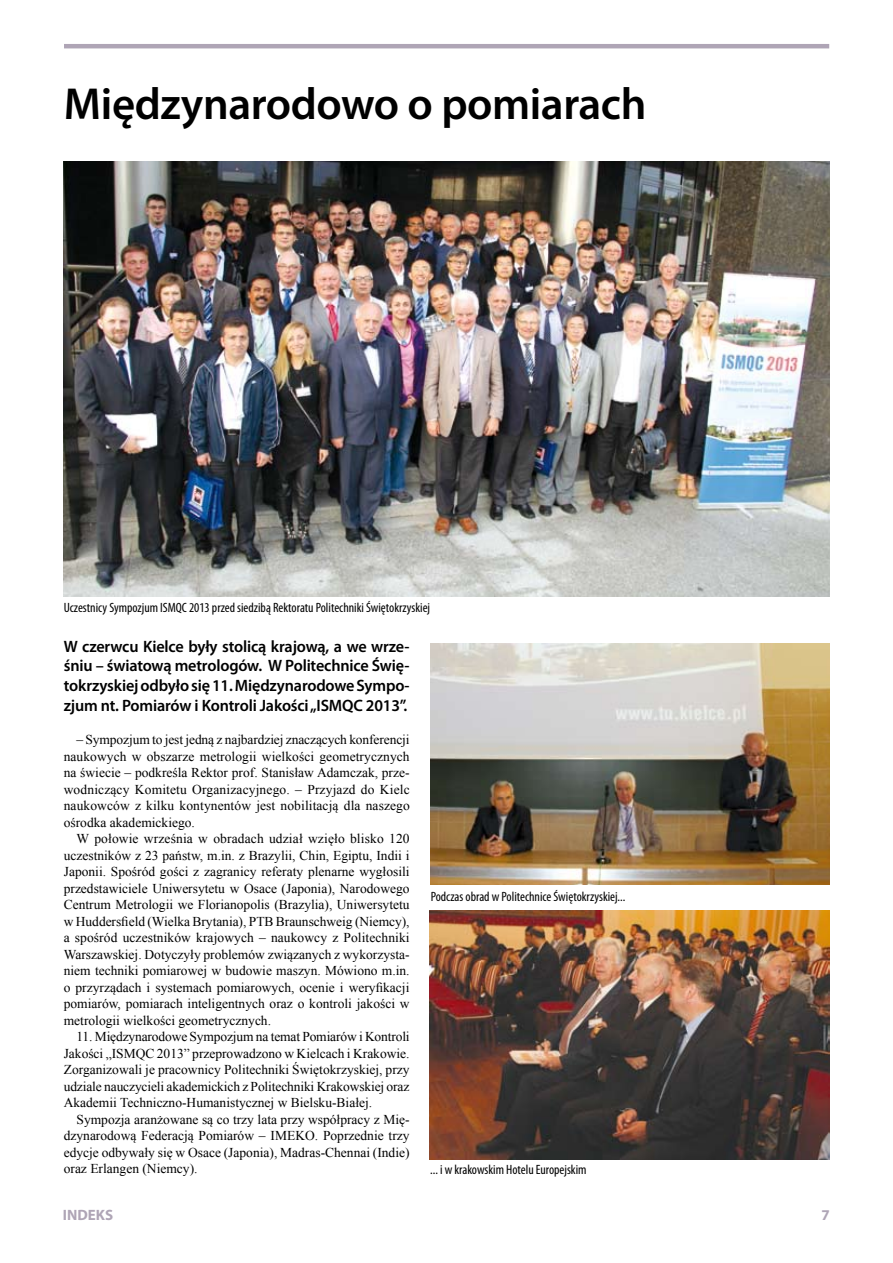
<style>
.page{position:relative;width:893px;height:1263px;background:#fff}
.page>*{position:absolute;margin:0;border:0;box-sizing:border-box;transform-origin:0 0}
.t1{font:600 45px "Myriad Pro";letter-spacing:-.01em;color:#000}
.t2{font:600 16.5px/19.8px "Myriad Pro";letter-spacing:-.01em;color:#000;text-align:justify}
.t3{font:700 15px "Myriad Pro";color:#afa5b6}
.t4{font:13.5px/16.5px "Times New Roman";color:#000;text-align:justify}
.t5{font:condensed 13.5px "Myriad Pro";color:#000}
</style>
<div class="page">
<hr style="left:64px;top:44px;width:765px;height:4px;background:#afa5b6">
<img style="left:64px;top:162px;width:765px;height:434px">
<img style="left:430px;top:643px;width:399px;height:242px">
<img style="left:430px;top:911px;width:399px;height:248px">
<h1 class="t1" style="left:64px;top:75px;width:584px">Międzynarodowo o pomiarach</h1>
<p class="t5" style="left:64px;top:599px;width:368px">Uczestnicy Sympozjum ISMQC 2013 przed siedzibą Rektoratu Politechniki Świętokrzyskiej</p>
<p class="t2" style="left:64px;top:636px;width:347px">W czerwcu Kielce były stolicą krajową, a we wrze&shy;śniu – światową metrologów. W Politechnice Świę&shy;tokrzyskiej odbyło się 11. Międzynarodowe Sympo&shy;zjum nt. Pomiarów i Kontroli Jakości „ISMQC 2013”.</p>
<p class="t4" style="left:64px;top:731px;width:348px;text-indent:13px">– Sympozjum to jest jedną z najbardziej znaczących konferencji naukowych w obszarze metrologii wielkości geometrycznych na świecie – podkreśla Rektor prof. Stanisław Adamczak, prze&shy;wodniczący Komitetu Organizacyjnego. – Przyjazd do Kielc naukowców z kilku kontynentów jest nobilitacją dla naszego ośrodka akademickiego.</p>
<p class="t4" style="left:64px;top:830px;width:347px;text-indent:13px">W połowie września w obradach udział wzięło blisko 120 uczestników z 23 państw, m.in. z Brazylii, Chin, Egiptu, Indii i Japonii. Spośród gości z zagranicy referaty plenarne wygłosili przedstawiciele Uniwersytetu w Osace (Japonia), Narodowego Centrum Metrologii we Florianopolis (Brazylia), Uniwersytetu w Huddersfield (Wielka Brytania), PTB Braunschweig (Niemcy), a spośród uczestników krajowych – naukowcy z Politechniki Warszawskiej. Dotyczyły problemów związanych z wykorzysta&shy;niem techniki pomiarowej w budowie maszyn. Mówiono m.in. o przyrządach i systemach pomiarowych, ocenie i weryfikacji pomiarów, pomiarach inteligentnych oraz o kontroli jakości w metrologii wielkości geometrycznych.</p>
<p class="t4" style="left:64px;top:1028px;width:347px;text-indent:13px">11. Międzynarodowe Sympozjum na temat Pomiarów i Kontroli Jakości „ISMQC 2013” przeprowadzono w Kielcach i Krakowie.<br>Zorganizowali je pracownicy Politechniki Świętokrzyskiej, przy udziale nauczycieli akademickich z Politechniki Krakowskiej oraz Akademii Techniczno-Humanistycznej w Bielsku-Białej.</p>
<p class="t4" style="left:64px;top:1110px;width:347px;text-indent:13px">Sympozja aranżowane są co trzy lata przy współpracy z Mię&shy;dzynarodową Federacją Pomiarów – IMEKO. Poprzednie trzy edycje odbywały się w Osace (Japonia), Madras-Chennai (Indie) oraz Erlangen (Niemcy).</p>
<p class="t5" style="left:431px;top:888px;width:196px">Podczas obrad w Politechnice Świętokrzyskiej...</p>
<p class="t5" style="left:430px;top:1162px;width:158px">... i w krakowskim Hotelu Europejskim</p>
<p class="t3" style="left:63px;top:1205px;width:52px">INDEKS</p>
<p class="t3" style="left:821px;top:1205px;width:10px">7</p>
</div>
